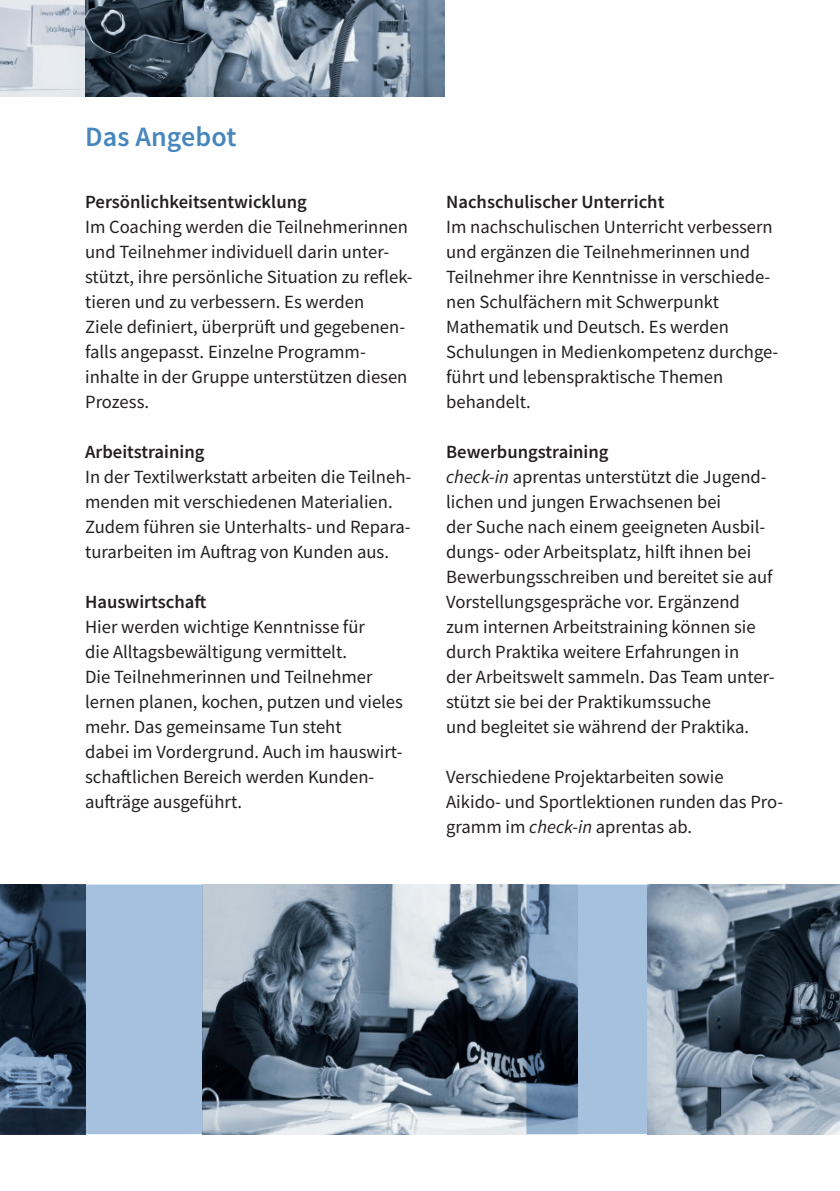
<style>
.page{position:relative;width:840px;height:1191px;background:#fff}
.page>*{position:absolute;margin:0;border:0;box-sizing:border-box;transform-origin:0 0}
.t1{font:600 28px "Source Sans Pro";letter-spacing:.005em;color:#4787bd}
.t2{font:18.6px/25px "Source Sans Pro";color:#231f20}
.t3{font:600 18.6px "Source Sans Pro";color:#231f20}
.s1{font-weight:600}
.s2{font-style:italic}
</style>
<div class="page">
<img style="left:646px;top:884px;width:193px;height:250px">
<img style="left:0;top:0;width:444px;height:96px">
<img style="left:202px;top:884px;width:324px;height:250px">
<svg style="left:526px;top:884px;width:120px;height:250px;fill:#a5c1de"></svg>
<svg style="left:0;top:884px;width:202px;height:250px;fill:#a5c1de"></svg>
<h1 class="t1" style="left:85px;top:118px;width:153px">Das Angebot</h1>
<p class="t3" style="left:85px;top:189px;width:223px">Persönlichkeitsentwicklung</p>
<p class="t2" style="left:85px;top:214px;width:329px">Im Coaching werden die Teilnehmerinnen und Teilnehmer individuell darin unter&shy;stützt, ihre persönliche Situation zu reflek&shy;tieren und zu verbessern. Es werden<br>Ziele definiert, überprüft und gegebenen&shy;falls angepasst. Einzelne Programm&shy;inhalte in der Gruppe unterstützen diesen Prozess.</p>
<p class="t3" style="left:85px;top:439px;width:121px">Arbeitstraining</p>
<p class="t2" style="left:85px;top:464px;width:327px">In der Textilwerkstatt arbeiten die Teilneh&shy;menden mit verschiedenen Materialien.<br>Zudem führen sie Unterhalts- und Repara&shy;turarbeiten im Auftrag von Kunden aus.</p>
<p class="t3" style="left:85px;top:589px;width:123px">Hauswirtschaft</p>
<p class="t2" style="left:85px;top:614px;width:319px">Hier werden wichtige Kenntnisse für<br>die Alltagsbewältigung vermittelt.<br>Die Teilnehmerinnen und Teilnehmer lernen planen, kochen, putzen und vieles mehr. Das gemeinsame Tun steht<br>dabei im Vordergrund. Auch im hauswirt&shy;schaftlichen Bereich werden Kunden&shy;aufträge ausgeführt.</p>
<p class="t3" style="left:446px;top:189px;width:219px">Nachschulischer Unterricht</p>
<p class="t2" style="left:446px;top:214px;width:333px">Im nachschulischen Unterricht verbessern und ergänzen die Teilnehmerinnen und Teilnehmer ihre Kenntnisse in verschiede&shy;nen Schulfächern mit Schwerpunkt Mathematik und Deutsch. Es werden Schulungen in Medienkompetenz durchge&shy;führt und lebenspraktische Themen behandelt.</p>
<p class="t2" style="left:446px;top:439px;width:329px"><span class="s1">Bewerbungstraining<br></span><span class="s2">check-in</span> aprentas unterstützt die Jugend&shy;lichen und jungen Erwachsenen bei<br>der Suche nach einem geeigneten Ausbil&shy;dungs- oder Arbeitsplatz, hilft ihnen bei Bewerbungsschreiben und bereitet sie auf Vorstellungsgespräche vor. Ergänzend zum internen Arbeitstraining können sie durch Praktika weitere Erfahrungen in<br>der Arbeitswelt sammeln. Das Team unter&shy;stützt sie bei der Praktikumssuche<br>und begleitet sie während der Praktika.</p>
<p class="t2" style="left:446px;top:764px;width:338px">Verschiedene Projektarbeiten sowie<br>Aikido- und Sportlektionen runden das Pro&shy;gramm im <span class="s2">check-in</span> aprentas ab.</p>
</div>
